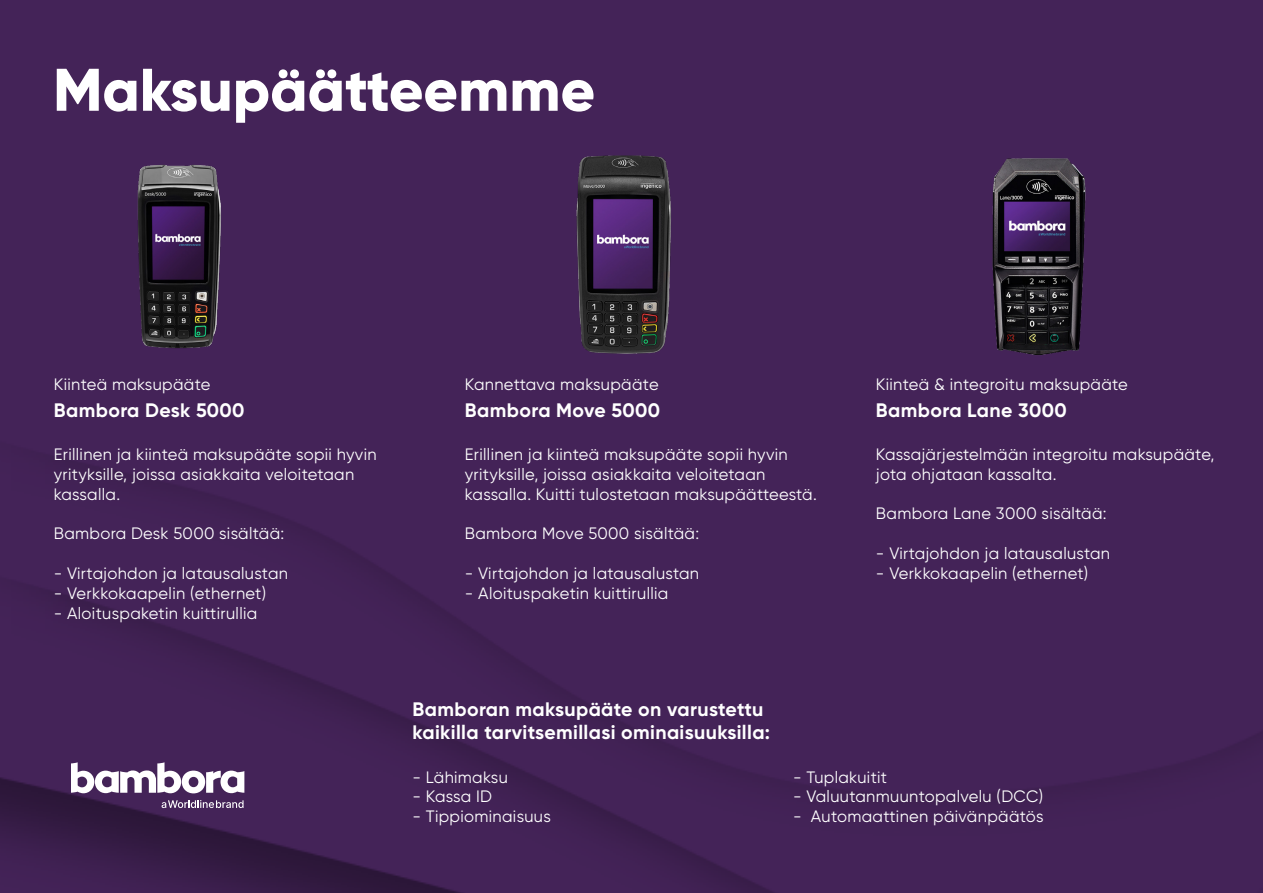
<style>
.page{position:relative;width:1263px;height:893px;background:#442358}
.page>*{position:absolute;margin:0;border:0;box-sizing:border-box;transform-origin:0 0}
.t1{font:800 60px "Gilroy";color:#fff}
.t2{font:700 19.5px/23.4px "Gilroy";letter-spacing:.02em;color:#fff}
.t3{font:16.5px/19.8px "Gilroy";letter-spacing:.02em;color:#fff}
</style>
<div class="page">
<svg style="left:162px;top:800px;width:82px;height:8px"></svg>
<svg style="left:72px;top:762px;width:172px;height:31px"></svg>
<img style="left:423px;top:145px;width:393px;height:221px">
<img style="left:0;top:145px;width:376px;height:221px">
<img style="left:842px;top:145px;width:394px;height:221px">
<p class="t1" style="left:53px;top:52px;width:544px">Maksupäätteemme</p>
<p class="t3" style="left:54px;top:374px;width:158px">Kiinteä maksupääte</p>
<p class="t3" style="left:465px;top:374px;width:195px">Kannettava maksupääte</p>
<p class="t3" style="left:876px;top:374px;width:253px">Kiinteä &amp; integroitu maksupääte</p>
<p class="t2" style="left:465px;top:398px;width:197px">Bambora Move 5000</p>
<p class="t3" style="left:465px;top:444px;width:353px">Erillinen ja kiinteä maksupääte sopii hyvin yrityksille, joissa asiakkaita veloitetaan kassalla. Kuitti tulostetaan maksupäätteestä.</p>
<p class="t3" style="left:465px;top:523px;width:236px">Bambora Move 5000 sisältää:</p>
<p class="t3" style="left:465px;top:563px;width:236px">- Virtajohdon ja latausalustan</p>
<p class="t3" style="left:465px;top:583px;width:205px">- Aloituspaketin kuittirullia</p>
<p class="t2" style="left:54px;top:398px;width:192px">Bambora Desk 5000</p>
<p class="t3" style="left:54px;top:444px;width:324px">Erillinen ja kiinteä maksupääte sopii hyvin yrityksille, joissa asiakkaita veloitetaan kassalla.</p>
<p class="t3" style="left:54px;top:523px;width:232px">Bambora Desk 5000 sisältää:</p>
<p class="t3" style="left:54px;top:563px;width:236px">- Virtajohdon ja latausalustan</p>
<p class="t3" style="left:54px;top:583px;width:214px">- Verkkokaapelin (ethernet)</p>
<p class="t3" style="left:54px;top:603px;width:205px">- Aloituspaketin kuittirullia</p>
<p class="t2" style="left:876px;top:398px;width:192px">Bambora Lane 3000</p>
<p class="t3" style="left:876px;top:444px;width:340px">Kassajärjestelmään integroitu maksupääte, jota ohjataan kassalta.</p>
<p class="t3" style="left:876px;top:504px;width:232px">Bambora Lane 3000 sisältää:</p>
<p class="t3" style="left:876px;top:543px;width:236px">- Virtajohdon ja latausalustan</p>
<p class="t3" style="left:876px;top:563px;width:214px">- Verkkokaapelin (ethernet)</p>
<p class="t2" style="left:412px;top:697px;width:359px">Bamboran maksupääte on varustettu kaikilla tarvitsemillasi ominaisuuksilla:</p>
<p class="t3" style="left:412px;top:767px;width:97px">- Lähimaksu</p>
<p class="t3" style="left:412px;top:786px;width:81px">- Kassa ID</p>
<p class="t3" style="left:412px;top:806px;width:140px">- Tippiominaisuus</p>
<p class="t3" style="left:793px;top:767px;width:96px">- Tuplakuitit</p>
<p class="t3" style="left:793px;top:786px;width:252px">- Valuutanmuuntopalvelu (DCC)</p>
<p class="t3" style="left:793px;top:806px;width:252px">- Automaattinen päivänpäätös</p>
</div>
